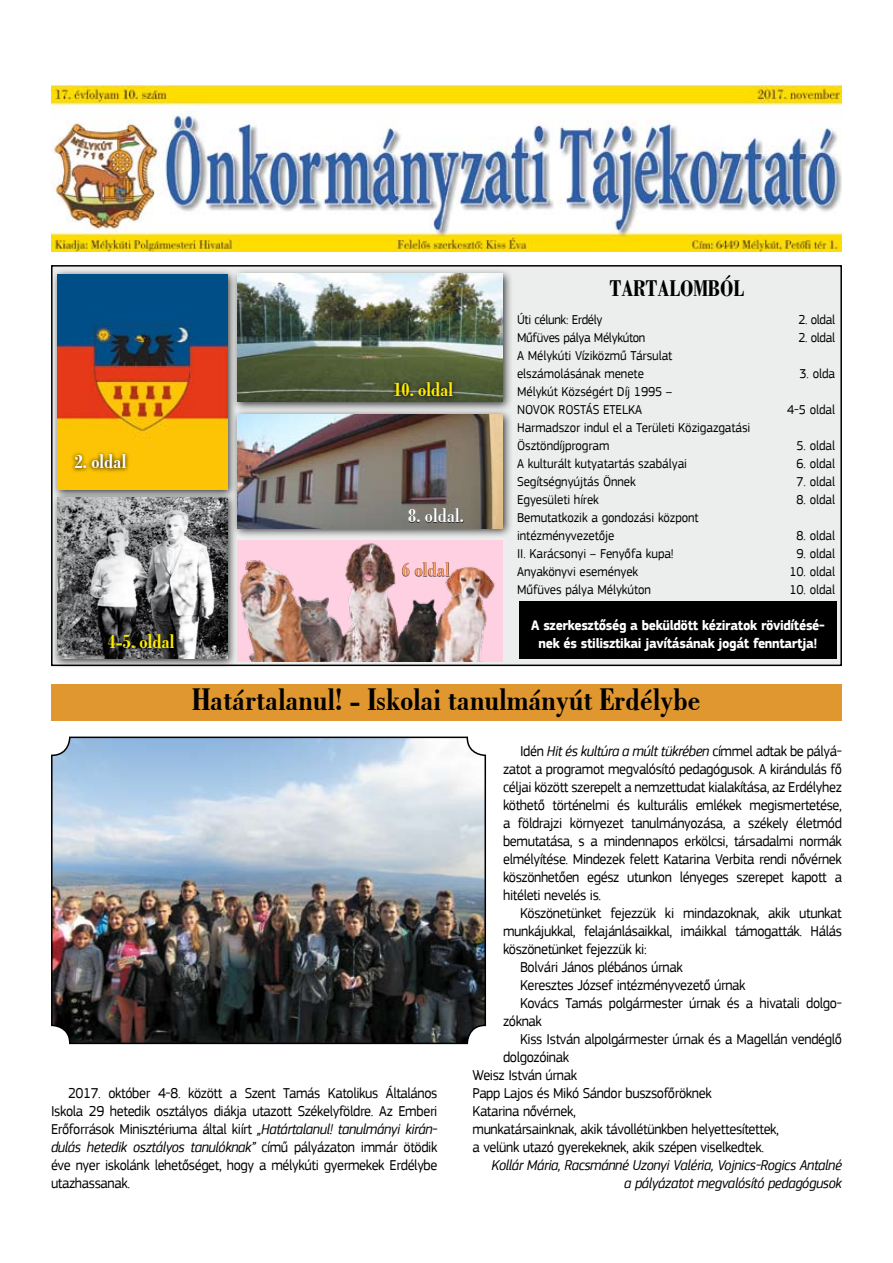
<style>
.page{position:relative;width:893px;height:1263px;background:#fff}
.page>*{position:absolute;margin:0;border:0;box-sizing:border-box;transform-origin:0 0}
.t1{font:700 condensed 33px "H Bodoni";color:#000}
.t2{font:700 condensed 24px "H Bodoni";color:#000}
.t3{font:700 condensed 21px "H Bodoni";color:#ffed00}
.t4{font:700 condensed 21px "H Bodoni";color:#fff}
.t5{font:700 condensed 21px "H Bodoni";color:#ffa36e}
.t6{font:15px/18px "PF Square Sans Pro";letter-spacing:-.025em;color:#000;text-align:justify;scale:.95 1}
.t7{font:italic 15px/18px "PF Square Sans Pro";letter-spacing:-.025em;color:#000;text-align:right;scale:.95 1}
.t8{font:700 14.25px/18px "PF Square Sans Pro";letter-spacing:-.025em;color:#fff;text-align:center;scale:.95 1}
.t9{font:13.5px/18px "PF Square Sans Pro";letter-spacing:-.005em;color:#000;scale:.95 1}
.t10{font:13.5px "PF Square Sans Pro";letter-spacing:-.025em;color:#000;scale:.95 1}
.s1{font-style:italic}
</style>
<div class="page">
<img style="left:51px;top:85px;width:791px;height:167px">
<div style="left:51px;top:265px;width:791px;height:401px;background:#eceded;border:2px solid #000"></div>
<div style="left:51px;top:268px;width:193px;height:238px;background:#000;opacity:.75"></div>
<img style="left:57px;top:274px;width:170px;height:216px">
<div style="left:51px;top:491px;width:192px;height:184px;background:#000;opacity:.75"></div>
<img style="left:57px;top:497px;width:170px;height:161px">
<svg style="left:70px;top:450px;width:104px;height:52px;background:#dbb228"></svg>
<svg style="left:103px;top:630px;width:128px;height:45px"></svg>
<div style="left:231px;top:268px;width:288px;height:151px;background:#000;opacity:.75"></div>
<img style="left:237px;top:274px;width:266px;height:128px">
<div style="left:231px;top:408px;width:288px;height:136px;background:#000;opacity:.75"></div>
<img style="left:237px;top:414px;width:266px;height:114px">
<img style="left:237px;top:540px;width:266px;height:121px">
<img style="left:402px;top:562px;width:101px;height:65px">
<svg style="left:409px;top:508px;width:103px;height:65px;background:#c3abae"></svg>
<div style="left:519px;top:602px;width:318px;height:57px;background:#000"></div>
<div style="left:51px;top:684px;width:791px;height:36px;background:#e0972f"></div>
<svg style="left:390px;top:378px;width:129px;height:50px;background:#797867"></svg>
<img style="left:54px;top:740px;width:429px;height:301px">
<div style="left:51px;top:737px;width:435px;height:307px;border:2px solid #000;border-radius:18px"></div>
<h2 class="t2" style="left:609px;top:275px;width:136px">TARTALOMBÓL</h2>
<h3 class="t4" style="left:75px;top:450px;width:53px">2. oldal</h3>
<h3 class="t3" style="left:108px;top:630px;width:68px">4-5. oldal</h3>
<h3 class="t3" style="left:393px;top:378px;width:61px">10. oldal</h3>
<h3 class="t4" style="left:408px;top:504px;width:57px">8. oldal.</h3>
<p class="t10" style="left:517px;top:312px;width:91px">Úti célunk: Erdély</p>
<p class="t9" style="left:798px;top:311px;width:40px">2. oldal</p>
<p class="t10" style="left:517px;top:330px;width:137px">Műfüves pálya Mélykúton</p>
<p class="t9" style="left:798px;top:329px;width:40px">2. oldal</p>
<p class="t9" style="left:517px;top:347px;width:165px">A Mélykúti Víziközmű Társulat elszámolásának menete</p>
<p class="t9" style="left:799px;top:365px;width:39px">3. olda</p>
<p class="t9" style="left:517px;top:383px;width:165px">Mélykút Községért Díj 1995 –<br>NOVOK ROSTÁS ETELKA</p>
<p class="t9" style="left:517px;top:419px;width:247px">Harmadszor indul el a Területi Közigazgatási<br>Ösztöndíjprogram</p>
<p class="t9" style="left:787px;top:401px;width:52px">4-5 oldal</p>
<p class="t9" style="left:797px;top:437px;width:42px">5. oldal</p>
<p class="t9" style="left:517px;top:455px;width:180px">A kulturált kutyatartás szabályai</p>
<p class="t9" style="left:797px;top:455px;width:42px">6. oldal</p>
<p class="t9" style="left:517px;top:473px;width:127px">Segítségnyújtás Önnek</p>
<p class="t9" style="left:797px;top:473px;width:42px">7. oldal</p>
<p class="t9" style="left:517px;top:491px;width:88px">Egyesületi hírek</p>
<p class="t9" style="left:797px;top:491px;width:42px">8. oldal</p>
<p class="t9" style="left:517px;top:509px;width:193px">Bemutatkozik a gondozási központ intézményvezetője</p>
<p class="t9" style="left:797px;top:527px;width:42px">8. oldal</p>
<p class="t9" style="left:517px;top:545px;width:166px">II. Karácsonyi – Fenyőfa kupa!</p>
<p class="t9" style="left:797px;top:545px;width:42px">9. oldal</p>
<p class="t9" style="left:517px;top:563px;width:129px">Anyakönyvi események</p>
<p class="t9" style="left:789px;top:563px;width:50px">10. oldal</p>
<p class="t9" style="left:517px;top:581px;width:143px">Műfüves pálya Mélykúton</p>
<p class="t9" style="left:789px;top:581px;width:50px">10. oldal</p>
<p class="t8" style="left:531px;top:617px;width:310px">A szerkesztőség a beküldött kéziratok rövidítésé&shy;nek és stilisztikai javításának jogát fenntartja!</p>
<h1 class="t1" style="left:192px;top:681px;width:510px">Határtalanul! - Iskolai tanulmányút Erdélybe</h1>
<h3 class="t5" style="left:402px;top:558px;width:49px">6 oldal</h3>
<p class="t6" style="left:51px;top:1084px;width:408px;text-indent:17px">2017. október 4-8. között a Szent Tamás Katolikus Általános Iskola 29 hetedik osztályos diákja utazott Székelyföldre. Az Emberi Erőforrások Minisztériuma által kiírt <span class="s1">„Határtalanul! tanulmányi kirán&shy;dulás hetedik osztályos tanulóknak”</span> című pályázaton immár ötödik éve nyer iskolánk lehetőséget, hogy a mélykúti gyermekek Erdélybe utazhassanak.</p>
<p class="t6" style="left:503px;top:742px;width:358px;text-indent:17px">Idén <span class="s1">Hit és kultúra a múlt tükrében</span> címmel adtak be pályá&shy;zatot a programot megvalósító pedagógusok. A kirándulás fő céljai között szerepelt a nemzettudat kialakítása, az Erdélyhez köthető történelmi és kulturális emlékek megismertetése, a földrajzi környezet tanulmányozása, a székely életmód bemutatása, s a mindennapos erkölcsi, társadalmi normák elmélyítése. Mindezek felett Katarina Verbita rendi nővérnek köszönhetően egész utunkon lényeges szerepet kapott a hitéleti nevelés is.</p>
<p class="t6" style="left:520px;top:904px;width:340px">Köszönetünket fejezzük ki mindazoknak, akik utunkat</p>
<p class="t6" style="left:503px;top:922px;width:358px">munkájukkal, felajánlásaikkal, imáikkal támogatták. Hálás</p>
<p class="t6" style="left:503px;top:940px;width:153px">köszönetünket fejezzük ki:</p>
<p class="t6" style="left:520px;top:958px;width:173px">Bolvári János plébános úrnak</p>
<p class="t6" style="left:520px;top:976px;width:239px">Keresztes József intézményvezető úrnak</p>
<p class="t6" style="left:520px;top:994px;width:340px">Kovács Tamás polgármester úrnak és a hivatali dolgo-</p>
<p class="t6" style="left:503px;top:1012px;width:42px">zóknak</p>
<p class="t6" style="left:520px;top:1030px;width:340px">Kiss István alpolgármester úrnak és a Magellán vendéglő</p>
<p class="t6" style="left:503px;top:1048px;width:71px">dolgozóinak</p>
<p class="t6" style="left:472px;top:1066px;width:112px">Weisz István úrnak</p>
<p class="t6" style="left:472px;top:1084px;width:253px">Papp Lajos és Mikó Sándor buszsofőröknek</p>
<p class="t6" style="left:472px;top:1102px;width:110px">Katarina nővérnek,</p>
<p class="t6" style="left:472px;top:1120px;width:324px">munkatársainknak, akik távollétünkben helyettesítettek,</p>
<p class="t6" style="left:472px;top:1138px;width:308px">a velünk utazó gyerekeknek, akik szépen viselkedtek.</p>
<p class="t7" style="left:491px;top:1156px;width:370px">Kollár Mária, Racsmánné Uzonyi Valéria, Vojnics-Rogics Antalné a pályázatot megvalósító pedagógusok</p>
</div>
